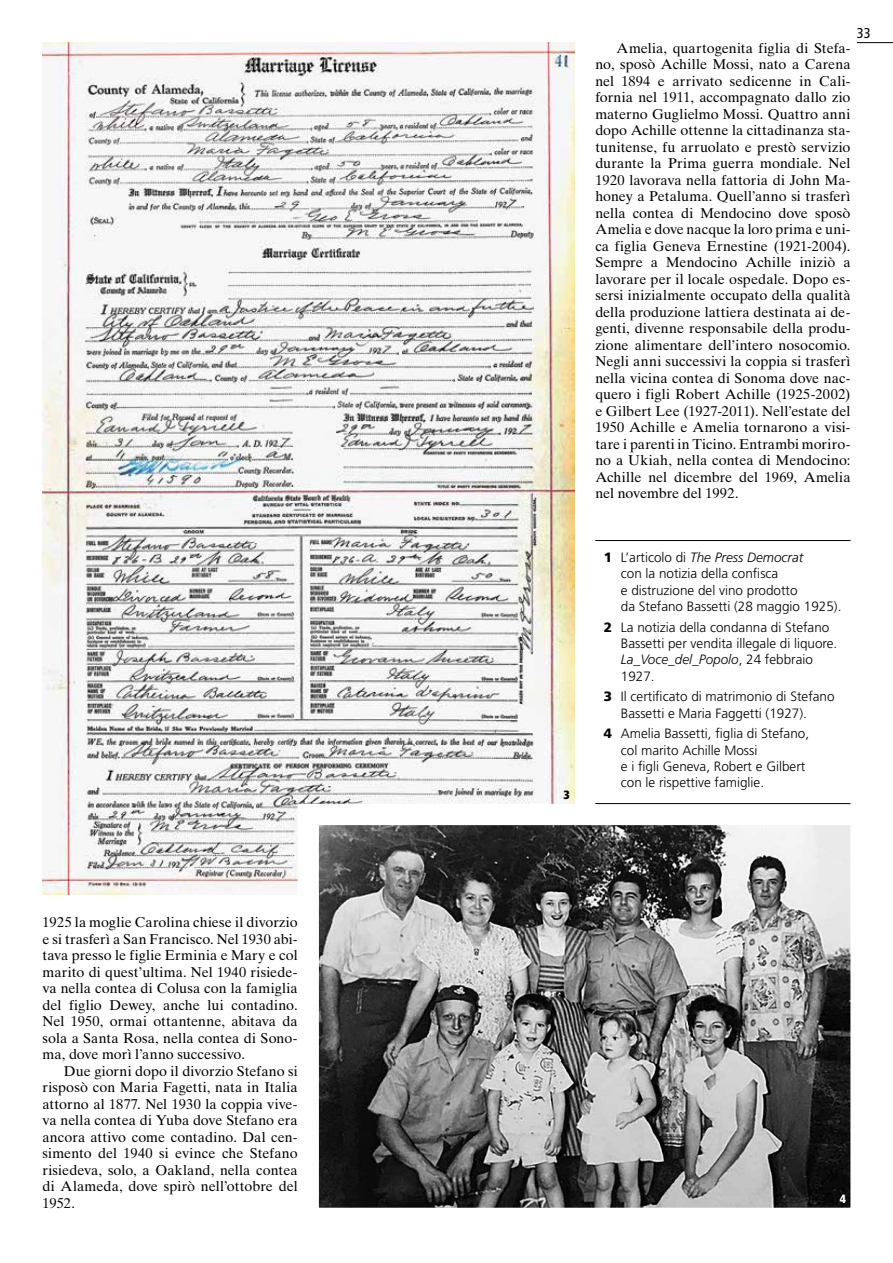
<style>
.page{position:relative;width:893px;height:1263px;background:#fff}
.page>*{position:absolute;margin:0;border:0;box-sizing:border-box;transform-origin:0 0}
.t1{font:14.25px/16.5px "Times Ten LT Std";color:#000;text-align:justify}
.t2{font:condensed 14.25px "Frutiger LT Std";color:#000}
.t3{font:300 13.5px/16.4px "Frutiger LT Std";color:#000}
.t4{font:900 condensed 12px "Frutiger LT Std";color:#fff}
.t5{font:900 condensed 12px "Frutiger LT Std";color:#000}
.s1{font-weight:900}
.s2{font-style:italic}
</style>
<div class="page">
<img style="left:43px;top:43px;width:531px;height:851px">
<svg style="left:287px;top:793px;width:564px;height:415px;background:#888"></svg>
<hr style="left:595px;top:540px;width:255px;height:1px;background:#000">
<hr style="left:595px;top:803px;width:255px;height:1px;background:#000">
<hr style="left:857px;top:42px;width:36px;height:1px;background:#000">
<p class="t1" style="left:43px;top:914px;width:257px">1925 la moglie Carolina chiese il divorzio e si trasferì a San Francisco. Nel 1930 abi&shy;tava presso le figlie Erminia e Mary e col marito di quest’ultima. Nel 1940 risiede&shy;va nella contea di Colusa con la famiglia del figlio Dewey, anche lui contadino.<br>Nel 1950, ormai ottantenne, abitava da sola a Santa Rosa, nella contea di Sono&shy;ma, dove morì l’anno successivo.</p>
<p class="t1" style="left:43px;top:1062px;width:257px;text-indent:21px">Due giorni dopo il divorzio Stefano si risposò con Maria Fagetti, nata in Italia attorno al 1877. Nel 1930 la coppia vive&shy;va nella contea di Yuba dove Stefano era ancora attivo come contadino. Dal cen&shy;simento del 1940 si evince che Stefano risiedeva, solo, a Oakland, nella contea di Alameda, dove spirò nell’ottobre del 1952.</p>
<p class="t5" style="left:564px;top:787px;width:8px">3</p>
<p class="t2" style="left:857px;top:25px;width:15px">33</p>
<p class="t1" style="left:595px;top:40px;width:257px;text-indent:21px">Amelia, quartogenita figlia di Stefa&shy;no, sposò Achille Mossi, nato a Carena nel 1894 e arrivato sedicenne in Cali&shy;fornia nel 1911, accompagnato dallo zio materno Guglielmo Mossi. Quattro anni dopo Achille ottenne la cittadinanza sta&shy;tunitense, fu arruolato e prestò servizio durante la Prima guerra mondiale. Nel 1920 lavorava nella fattoria di John Ma&shy;honey a Petaluma. Quell’anno si trasferì nella contea di Mendocino dove sposò Amelia e dove nacque la loro prima e uni&shy;ca figlia Geneva Ernestine (1921-2004).<br>Sempre a Mendocino Achille iniziò a lavorare per il locale ospedale. Dopo es&shy;sersi inizialmente occupato della qualità della produzione lattiera destinata ai de&shy;genti, divenne responsabile della produ&shy;zione alimentare dell’intero nosocomio.<br>Negli anni successivi la coppia si trasferì nella vicina contea di Sonoma dove nac&shy;quero i figli Robert Achille (1925-2002) e Gilbert Lee (1927-2011). Nell’estate del 1950 Achille e Amelia tornarono a visi&shy;tare i parenti in Ticino. Entrambi moriro&shy;no a Ukiah, nella contea di Mendocino:<br>Achille nel dicembre del 1969, Amelia nel novembre del 1992.</p>
<p class="t3" style="left:621px;top:549px;width:222px;text-indent:-17px"><span class="s1">1</span> L’articolo di <span class="s2">The Press Democrat<br></span>con la notizia della confisca<br>e distruzione del vino prodotto<br>da Stefano Bassetti (28 maggio 1925).</p>
<p class="t3" style="left:621px;top:619px;width:218px;text-indent:-17px"><span class="s1">2</span> La notizia della condanna di Stefano<br>Bassetti per vendita illegale di liquore.<br><span class="s2">La_Voce_del_Popolo</span>, 24 febbraio<br>1927.</p>
<p class="t3" style="left:621px;top:689px;width:215px;text-indent:-17px"><span class="s1">3</span> Il certificato di matrimonio di Stefano<br>Bassetti e Maria Faggetti (1927).</p>
<p class="t3" style="left:621px;top:725px;width:190px;text-indent:-17px"><span class="s1">4</span> Amelia Bassetti, figlia di Stefano, col marito Achille Mossi<br>e i figli Geneva, Robert e Gilbert con le rispettive famiglie.</p>
<p class="t4" style="left:840px;top:1191px;width:8px">4</p>
</div>
